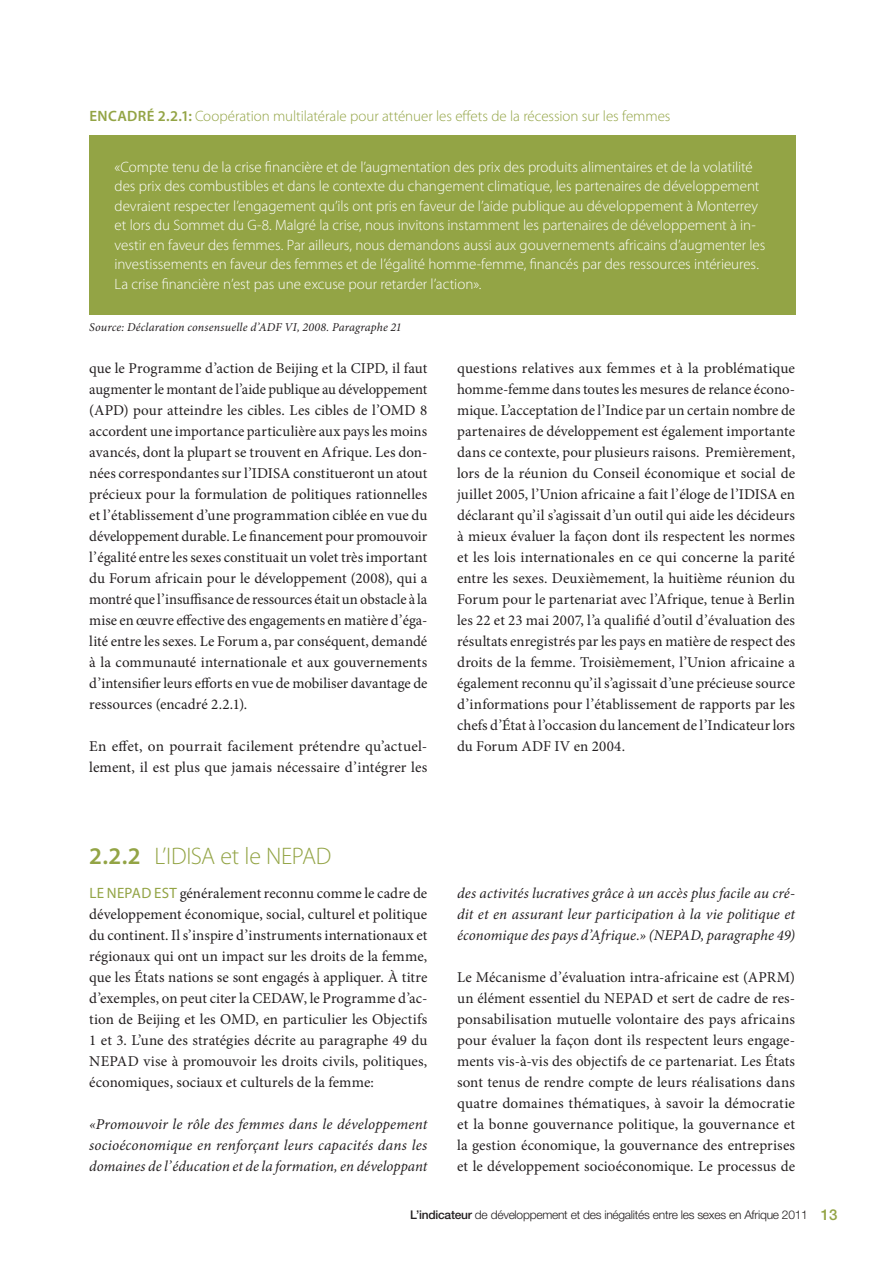
<style>
.page{position:relative;width:893px;height:1263px;background:#fff}
.page>*{position:absolute;margin:0;border:0;box-sizing:border-box;transform-origin:0 0}
.Head_2{font:300 24px "Myriad Pro";letter-spacing:-.015em;color:#93a445}
.Body{font:15px/21px "Minion Pro";letter-spacing:.005em;color:#231f20;text-align:justify}
.Box{font:300 15px/19.5px "Myriad Pro";letter-spacing:-.005em;color:#fff}
.First_para{font:15px/21px "Minion Pro";letter-spacing:.005em;color:#231f20;text-align:justify}
.Body-2{font:italic 15px/21px "Minion Pro";color:#231f20;text-align:justify}
.Figure_heading_-1{font:300 15px "Myriad Pro";letter-spacing:-.005em;color:#93a445}
.t1{font:300 12px "Helvetica Neue LT Std";letter-spacing:-.02em;color:#231f20}
.Source{font:italic 12px "Minion Pro";letter-spacing:.015em;color:#231f20}
.s1{font-weight:600}
.s2{font-family:"Myriad Pro";color:#93a445}
.s3{font-weight:500}
.s4{font-weight:500;font-size:15px;color:#93a445}
</style>
<div class="page">
<div style="left:89px;top:135px;width:706px;height:179px;background:#93a445"></div>
<p class="Figure_heading_-1" style="left:89px;top:107px;width:583px"><span class="s1">ENCADRÉ 2.2.1:</span> Coopération multilatérale pour atténuer les effets de la récession sur les femmes</p>
<p class="Box" style="left:115px;top:157px;width:652px">«Compte tenu de la crise financière et de l’augmentation des prix des produits alimentaires et de la volatilité des prix des combustibles et dans le contexte du changement climatique, les partenaires de développement devraient respecter l’engagement qu’ils ont pris en faveur de l’aide publique au développement à Monterrey et lors du Sommet du G-8. Malgré la crise, nous invitons instamment les partenaires de développement à in&shy;vestir en faveur des femmes. Par ailleurs, nous demandons aussi aux gouvernements africains d’augmenter les investissements en faveur des femmes et de l’égalité homme-femme, financés par des ressources intérieures.</p>
<p class="Box" style="left:115px;top:274px;width:368px">La crise financière n’est pas une excuse pour retarder l’action».</p>
<p class="Source" style="left:89px;top:319px;width:314px">Source: Déclaration consensuelle d’ADF VI, 2008. Paragraphe 21</p>
<p class="Body" style="left:89px;top:358px;width:340px">que le Programme d’action de Beijing et la CIPD, il faut augmenter le montant de l’aide publique au développement (APD) pour atteindre les cibles. Les cibles de l’OMD 8 accordent une importance particulière aux pays les moins avancés, dont la plupart se trouvent en Afrique. Les don&shy;nées correspondantes sur l’IDISA constitueront un atout précieux pour la formulation de politiques rationnelles et l’établissement d’une programmation ciblée en vue du développement durable. Le financement pour promouvoir l’égalité entre les sexes constituait un volet très important du Forum africain pour le développement (2008), qui a montré que l’insuffisance de ressources était un obstacle à la mise en œuvre effective des engagements en matière d’éga&shy;lité entre les sexes. Le Forum a, par conséquent, demandé à la communauté internationale et aux gouvernements d’intensifier leurs efforts en vue de mobiliser davantage de ressources (encadré 2.2.1).</p>
<p class="Body" style="left:89px;top:736px;width:340px">En effet, on pourrait facilement prétendre qu’actuel&shy;lement, il est plus que jamais nécessaire d’intégrer les</p>
<p class="Head_2" style="left:89px;top:841px;width:243px"><span class="s1">2.2.2</span> L’IDISA et le NEPAD</p>
<p class="First_para" style="left:89px;top:883px;width:340px"><span class="s2">LE NEPAD EST</span> généralement reconnu comme le cadre de développement économique, social, culturel et politique du continent. Il s’inspire d’instruments internationaux et régionaux qui ont un impact sur les droits de la femme, que les États nations se sont engagés à appliquer. À titre d’exemples, on peut citer la CEDAW, le Programme d’ac&shy;tion de Beijing et les OMD, en particulier les Objectifs 1 et 3. L’une des stratégies décrite au paragraphe 49 du NEPAD vise à promouvoir les droits civils, politiques, économiques, sociaux et culturels de la femme:</p>
<p class="Body-2" style="left:89px;top:1114px;width:340px">«Promouvoir le rôle des femmes dans le développement socioéconomique en renforçant leurs capacités dans les domaines de l’éducation et de la formation, en développant</p>
<p class="Body" style="left:457px;top:358px;width:340px">questions relatives aux femmes et à la problématique homme-femme dans toutes les mesures de relance écono&shy;mique. L’acceptation de l’Indice par un certain nombre de partenaires de développement est également importante dans ce contexte, pour plusieurs raisons. Premièrement, lors de la réunion du Conseil économique et social de juillet 2005, l’Union africaine a fait l’éloge de l’IDISA en déclarant qu’il s’agissait d’un outil qui aide les décideurs à mieux évaluer la façon dont ils respectent les normes et les lois internationales en ce qui concerne la parité entre les sexes. Deuxièmement, la huitième réunion du Forum pour le partenariat avec l’Afrique, tenue à Berlin les 22 et 23 mai 2007, l’a qualifié d’outil d’évaluation des résultats enregistrés par les pays en matière de respect des droits de la femme. Troisièmement, l’Union africaine a également reconnu qu’il s’agissait d’une précieuse source d’informations pour l’établissement de rapports par les chefs d’État à l’occasion du lancement de l’Indicateur lors du Forum ADF IV en 2004.</p>
<p class="Body-2" style="left:457px;top:883px;width:340px">des activités lucratives grâce à un accès plus facile au cré&shy;dit et en assurant leur participation à la vie politique et économique des pays d’Afrique.» (NEPAD, paragraphe 49)</p>
<p class="Body" style="left:457px;top:967px;width:340px">Le Mécanisme d’évaluation intra-africaine est (APRM) un élément essentiel du NEPAD et sert de cadre de res&shy;ponsabilisation mutuelle volontaire des pays africains pour évaluer la façon dont ils respectent leurs engage&shy;ments vis-à-vis des objectifs de ce partenariat. Les États sont tenus de rendre compte de leurs réalisations dans quatre domaines thématiques, à savoir la démocratie et la bonne gouvernance politique, la gouvernance et la gestion économique, la gouvernance des entreprises et le développement socioéconomique. Le processus de</p>
<p class="t1" style="left:410px;top:1208px;width:429px"><span class="s3">L’indicateur</span> de développement et des inégalités entre les sexes en Afrique 2011 <span class="s4">13</span></p>
</div>
